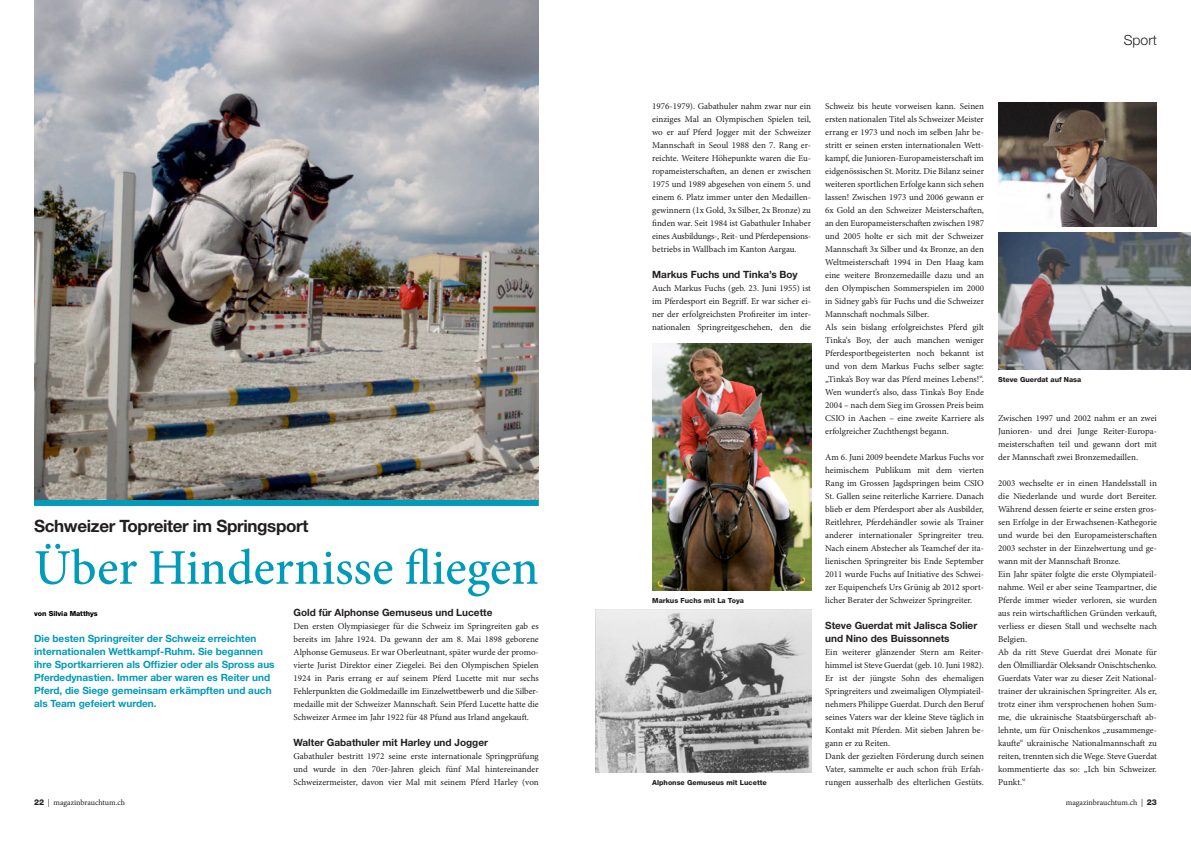
<style>
.page{position:relative;width:1191px;height:842px;background:#fff}
.page>*{position:absolute;margin:0;border:0;box-sizing:border-box;transform-origin:0 0}
.t1{font:500 50px "Minion Pro";color:#009aba}
.t2{font:700 17px "Helvetica Neue";letter-spacing:-.02em;color:#231f20}
.t3{font:300 14px "Helvetica Neue";color:#231f20}
.t4{font:700 10px/13px "Helvetica Neue";color:#009aba}
.t5{font:700 10px/13px "Helvetica Neue";color:#231f20}
.t6{font:9px/13px "Minion Pro";color:#231f20;text-align:justify}
.t7{font:8px "Minion Pro";letter-spacing:-.005em;color:#231f20}
.t8{font:800 7px "Helvetica Neue";color:#231f20}
.t9{font:800 7px "Helvetica Neue";color:#000}
.s1{font-family:"Helvetica Neue";font-weight:800}
</style>
<div class="page">
<img style="left:652px;top:343px;width:159px;height:247px">
<img style="left:595px;top:610px;width:216px;height:162px">
<svg style="left:34px;top:499px;width:505px;height:7px;background:#1093ae"></svg>
<img style="left:998px;top:102px;width:159px;height:124px">
<img style="left:998px;top:233px;width:193px;height:136px">
<img style="left:34px;top:0;width:505px;height:499px">
<h2 class="t2" style="left:34px;top:515px;width:276px">Schweizer Topreiter im Springsport</h2>
<h1 class="t1" style="left:34px;top:534px;width:506px">Über Hindernisse fliegen</h1>
<p class="t9" style="left:34px;top:610px;width:65px">von Silvia Matthys</p>
<p class="t4" style="left:34px;top:632px;width:242px">Die besten Springreiter der Schweiz erreichten internationalen Wettkampf-Ruhm. Sie begannen ihre Sportkarrieren als Offizier oder als Spross aus Pferdedynastien. Immer aber waren es Reiter und Pferd, die Siege gemeinsam erkämpften und auch als Team gefeiert wurden.</p>
<p class="t5" style="left:293px;top:606px;width:200px">Gold für Alphonse Gemuseus und Lucette</p>
<p class="t6" style="left:293px;top:620px;width:247px">Den ersten Olympiasieger für die Schweiz im Springreiten gab es bereits im Jahre 1924. Da gewann der am 8. Mai 1898 geborene Alphonse Gemuseus. Er war Oberleutnant, später wurde der promo&shy;vierte Jurist Direktor einer Ziegelei. Bei den Olympischen Spielen 1924 in Paris errang er auf seinem Pferd Lucette mit nur sechs Fehlerpunkten die Goldmedaille im Einzelwettbewerb und die Silber&shy;medaille mit der Schweizer Mannschaft. Sein Pferd Lucette hatte die Schweizer Armee im Jahr 1922 für 48 Pfund aus Irland angekauft.</p>
<p class="t5" style="left:293px;top:736px;width:196px">Walter Gabathuler mit Harley und Jogger</p>
<p class="t6" style="left:293px;top:750px;width:247px">Gabathuler bestritt 1972 seine erste internationale Springprüfung und wurde in den 70er-Jahren gleich fünf Mal hintereinander Schweizermeister, davon vier Mal mit seinem Pferd Harley (von</p>
<h3 class="t3" style="left:1123px;top:32px;width:35px">Sport</h3>
<p class="t6" style="left:652px;top:100px;width:160px">1976-1979). Gabathuler nahm zwar nur ein einziges Mal an Olympischen Spielen teil, wo er auf Pferd Jogger mit der Schweizer Mannschaft in Seoul 1988 den 7. Rang er&shy;reichte. Weitere Höhepunkte waren die Eu&shy;ropameisterschaften, an denen er zwischen 1975 und 1989 abgesehen von einem 5. und einem 6. Platz immer unter den Medaillen&shy;gewinnern (1x Gold, 3x Silber, 2x Bronze) zu finden war. Seit 1984 ist Gabathuler Inhaber eines Ausbildungs-, Reit- und Pferdepensions&shy;betriebs in Wallbach im Kanton Aargau.</p>
<p class="t5" style="left:652px;top:268px;width:147px">Markus Fuchs und Tinka’s Boy</p>
<p class="t6" style="left:652px;top:282px;width:160px">Auch Markus Fuchs (geb. 23. Juni 1955) ist im Pferdesport ein Begriff. Er war sicher ei&shy;ner der erfolgreichsten Profireiter im inter&shy;nationalen Springreitgeschehen, den die</p>
<p class="t8" style="left:652px;top:597px;width:93px">Markus Fuchs mit La Toya</p>
<p class="t8" style="left:652px;top:779px;width:116px">Alphonse Gemuseus mit Lucette</p>
<p class="t6" style="left:825px;top:100px;width:160px;text-align:left">Schweiz bis heute vorweisen kann. Seinen ersten nationalen Titel als Schweizer Meister errang er 1973 und noch im selben Jahr be&shy;stritt er seinen ersten internationalen Wett&shy;kampf, die Junioren-Europameisterschaft im eidgenössischen St. Moritz. Die Bilanz seiner weiteren sportlichen Erfolge kann sich sehen lassen! Zwischen 1973 und 2006 gewann er 6x Gold an den Schweizer Meisterschaften, an den Europameisterschaften zwischen 1987 und 2005 holte er sich mit der Schweizer Mannschaft 3x Silber und 4x Bronze, an den Weltmeisterschaft 1994 in Den Haag kam eine weitere Bronzemedaille dazu und an den Olympischen Sommerspielen im 2000 in Sidney gab’s für Fuchs und die Schweizer Mannschaft nochmals Silber.<br>Als sein bislang erfolgreichstes Pferd gilt Tinka‘s Boy, der auch manchen weniger Pferdesportbegeisterten noch bekannt ist und von dem Markus Fuchs selber sagte: „Tinka’s Boy war das Pferd meines Lebens!“.<br>Wen wundert’s also, dass Tinka’s Boy Ende 2004 – nach dem Sieg im Grossen Preis beim CSIO in Aachen – eine zweite Karriere als erfolgreicher Zuchthengst begann.</p>
<p class="t6" style="left:825px;top:451px;width:160px">Am 6. Juni 2009 beendete Markus Fuchs vor heimischem Publikum mit dem vierten Rang im Grossen Jagdspringen beim CSIO St. Gallen seine reiterliche Karriere. Danach blieb er dem Pferdesport aber als Ausbilder, Reitlehrer, Pferdehändler sowie als Trainer anderer internationaler Springreiter treu.<br>Nach einem Abstecher als Teamchef der ita&shy;lienischen Springreiter bis Ende September 2011 wurde Fuchs auf Initiative des Schwei&shy;zer Equipenchefs Urs Grünig ab 2012 sport&shy;licher Berater der Schweizer Springreiter.</p>
<p class="t5" style="left:825px;top:619px;width:154px">Steve Guerdat mit Jalisca Solier und Nino des Buissonnets</p>
<p class="t6" style="left:825px;top:646px;width:160px;text-align:left">Ein weiterer glänzender Stern am Reiter&shy;himmel ist Steve Guerdat (geb. 10. Juni 1982).<br>Er ist der jüngste Sohn des ehemaligen Springreiters und zweimaligen Olympiateil&shy;nehmers Philippe Guerdat. Durch den Beruf seines Vaters war der kleine Steve täglich in Kontakt mit Pferden. Mit sieben Jahren be&shy;gann er zu Reiten.<br>Dank der gezielten Förderung durch seinen Vater, sammelte er auch schon früh Erfah&shy;rungen ausserhalb des elterlichen Gestüts.</p>
<p class="t8" style="left:998px;top:376px;width:85px">Steve Guerdat auf Nasa</p>
<p class="t6" style="left:998px;top:412px;width:160px">Zwischen 1997 und 2002 nahm er an zwei Junioren- und drei Junge Reiter-Europa&shy;meisterschaften teil und gewann dort mit der Mannschaft zwei Bronzemedaillen.</p>
<p class="t6" style="left:998px;top:477px;width:160px;text-align:left">2003 wechselte er in einen Handelsstall in die Niederlande und wurde dort Bereiter.<br>Während dessen feierte er seine ersten gros&shy;sen Erfolge in der Erwachsenen-Kathegorie und wurde bei den Europameisterschaften 2003 sechster in der Einzelwertung und ge&shy;wann mit der Mannschaft Bronze.<br>Ein Jahr später folgte die erste Olympiateil&shy;nahme. Weil er aber seine Teampartner, die Pferde immer wieder verloren, sie wurden aus rein wirtschaftlichen Gründen verkauft, verliess er diesen Stall und wechselte nach Belgien.<br>Ab da ritt Steve Guerdat drei Monate für den Ölmilliardär Oleksandr Onischtschenko.<br>Guerdats Vater war zu dieser Zeit National&shy;trainer der ukrainischen Springreiter. Als er, trotz einer ihm versprochenen hohen Sum&shy;me, die ukrainische Staatsbürgerschaft ab&shy;lehnte, um für Onischenkos „zusammenge&shy;kaufte“ ukrainische Nationalmannschaft zu reiten, trennten sich die Wege. Steve Guerdat kommentierte das so: „Ich bin Schweizer.<br>Punkt.“</p>
<p class="t7" style="left:34px;top:797px;width:93px"><span class="s1">22</span> | magazinbrauchtum.ch</p>
<p class="t7" style="left:1065px;top:797px;width:93px">magazinbrauchtum.ch | <span class="s1">23</span></p>
</div>
